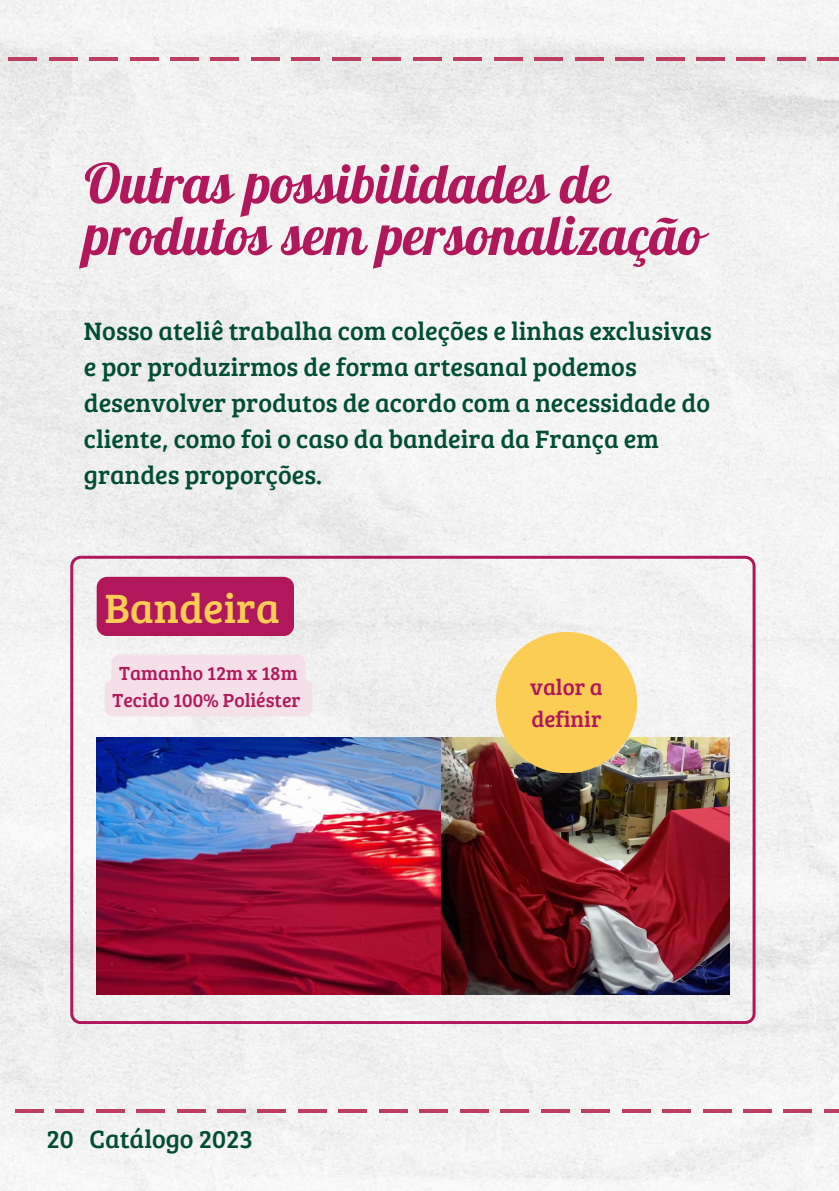
<style>
.page{position:relative;width:839px;height:1191px;background:#fff}
.page>*{position:absolute;margin:0;border:0;box-sizing:border-box;transform-origin:0 0}
.t1{font:114.8px "Abril Fatface";color:#bd3e60}
.t2{font:54.8px/51.6px "Lobster";color:#b1175b}
.t3{font:42.4px "Bree Serif";color:#fbcd55}
.t4{font:26px/36px "Bree Serif";color:#014e35}
.t5{font:22.8px/31.8px "Bree Serif";color:#b1175b}
.t6{font:19.6px "Bree Serif";color:#b01859}
</style>
<div class="page">
<img style="left:0;top:0;width:838px;height:1191px">
<svg style="left:70px;top:556px;width:685px;height:468px"></svg>
<div style="left:97px;top:577px;width:197px;height:59px;background:#b1175b;border-radius:10px"></div>
<img style="left:97px;top:738px;width:633px;height:256px">
<div style="left:496px;top:632px;width:141px;height:141px;background:#fbcd55;border-radius:50%"></div>
<div style="left:105px;top:654px;width:207px;height:62px;background:#f5e0e9"></div>
<h1 class="t1" style="left:852px;top:146px;width:851px;rotate:-180deg">---------------------</h1>
<h3 class="t2" style="left:84px;top:157px;width:620px">Outras possibilidades de produtos sem personalização</h3>
<h2 class="t4" style="left:84px;top:312px;width:629px">Nosso ateliê trabalha com coleções e linhas exclusivas e por produzirmos de forma artesanal podemos desenvolver produtos de acordo com a necessidade do cliente, como foi o caso da bandeira da França em grandes proporções.</h2>
<p class="t3" style="left:104px;top:577px;width:177px">Bandeira</p>
<p class="t6" style="left:119px;top:659px;width:180px">Tamanho 12m x 18m</p>
<p class="t6" style="left:112px;top:686px;width:189px">Tecido 100% Poliéster</p>
<p class="t5" style="left:530px;top:670px;width:74px">valor a definir</p>
<h1 class="t1" style="left:858px;top:1199px;width:851px;rotate:-180deg">---------------------</h1>
<h1 class="t4" style="left:46px;top:1119px;width:208px">20 Catálogo 2023</h1>
</div>
